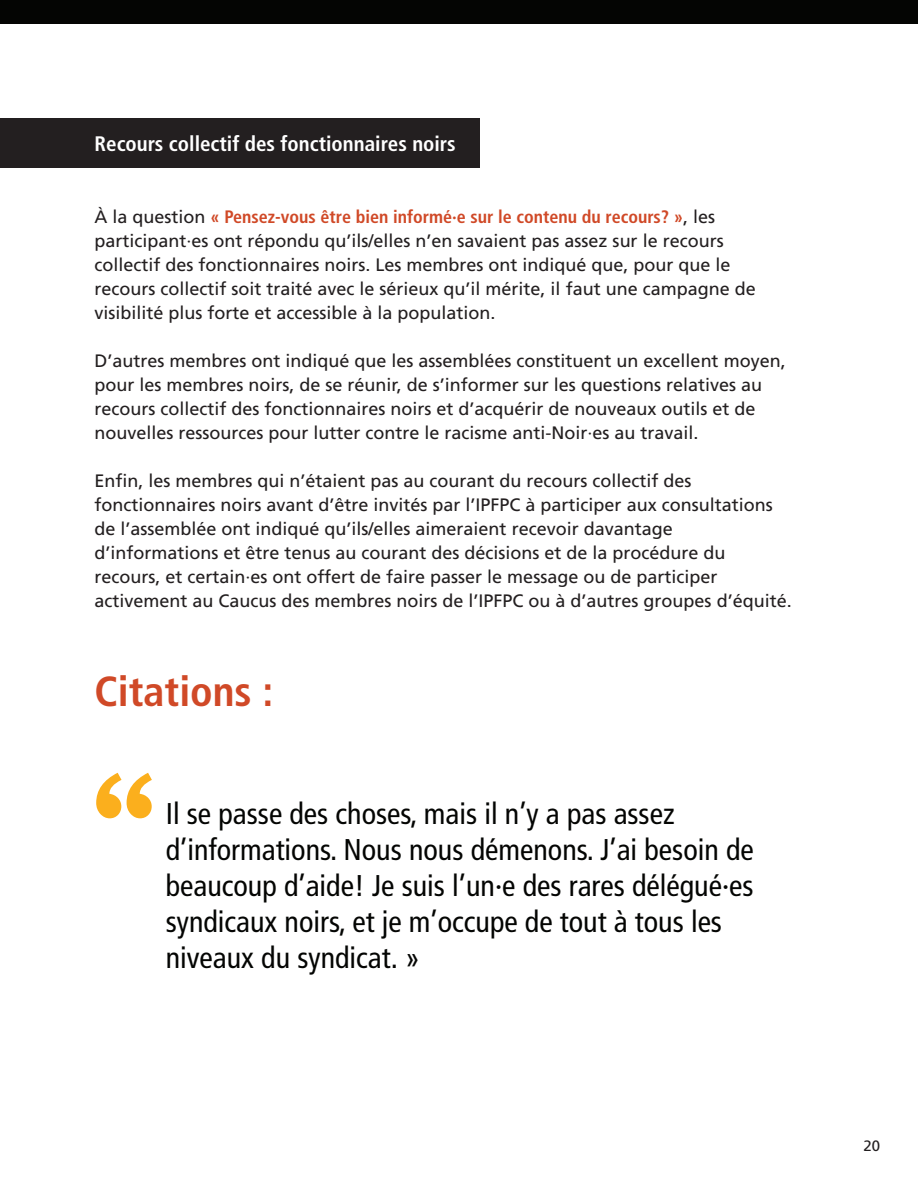
<style>
.page{position:relative;width:918px;height:1188px;background:#fff}
.page>*{position:absolute;margin:0;border:0;box-sizing:border-box;transform-origin:0 0}
.t1{font:202.5px "Andale Mono";color:#fbaf1d}
.t2{font:700 condensed 42px "Frutiger LT Std";color:#d04927}
.t3{font:condensed 30px/36px "Frutiger LT Std";color:#040503}
.t4{font:700 condensed 21px "Frutiger LT Std";color:#fff}
.t5{font:18px/24px "Frutiger LT Std";color:#231f20}
.t6{font:15px "Frutiger LT Std";color:#231f20}
.s1{font-weight:700;font-stretch:condensed;color:#d04927}
</style>
<div class="page">
<div style="left:0;top:118px;width:480px;height:50px;background:#231f20"></div>
<div style="left:0;top:0;width:918px;height:24px;background:#040503"></div>
<p class="t4" style="left:94px;top:131px;width:363px">Recours collectif des fonctionnaires noirs</p>
<p class="t5" style="left:94px;top:205px;width:663px">À la question <span class="s1">« Pensez-vous être bien informé·e sur le contenu du recours? »</span>, les participant·es ont répondu qu’ils/elles n’en savaient pas assez sur le recours collectif des fonctionnaires noirs. Les membres ont indiqué que, pour que le recours collectif soit traité avec le sérieux qu’il mérite, il faut une campagne de visibilité plus forte et accessible à la population.</p>
<p class="t5" style="left:94px;top:349px;width:693px">D’autres membres ont indiqué que les assemblées constituent un excellent moyen, pour les membres noirs, de se réunir, de s’informer sur les questions relatives au recours collectif des fonctionnaires noirs et d’acquérir de nouveaux outils et de nouvelles ressources pour lutter contre le racisme anti-Noir·es au travail.</p>
<p class="t5" style="left:94px;top:469px;width:699px">Enfin, les membres qui n’étaient pas au courant du recours collectif des fonctionnaires noirs avant d’être invités par l’IPFPC à participer aux consultations de l’assemblée ont indiqué qu’ils/elles aimeraient recevoir davantage d’informations et être tenus au courant des décisions et de la procédure du recours, et certain·es ont offert de faire passer le message ou de participer activement au Caucus des membres noirs de l’IPFPC ou à d’autres groupes d’équité.</p>
<p class="t2" style="left:94px;top:667px;width:181px">Citations :</p>
<p class="t1" style="left:49px;top:714px;width:153px">‘‘</p>
<p class="t3" style="left:166px;top:796px;width:590px">Il se passe des choses, mais il n’y a pas assez d’informations. Nous nous démenons. J’ai besoin de beaucoup d’aide! Je suis l’un·e des rares délégué·es syndicaux noirs, et je m’occupe de tout à tous les</p>
<p class="t3" style="left:166px;top:940px;width:256px">niveaux du syndicat. »</p>
<p class="t6" style="left:864px;top:1137px;width:18px">20</p>
</div>
